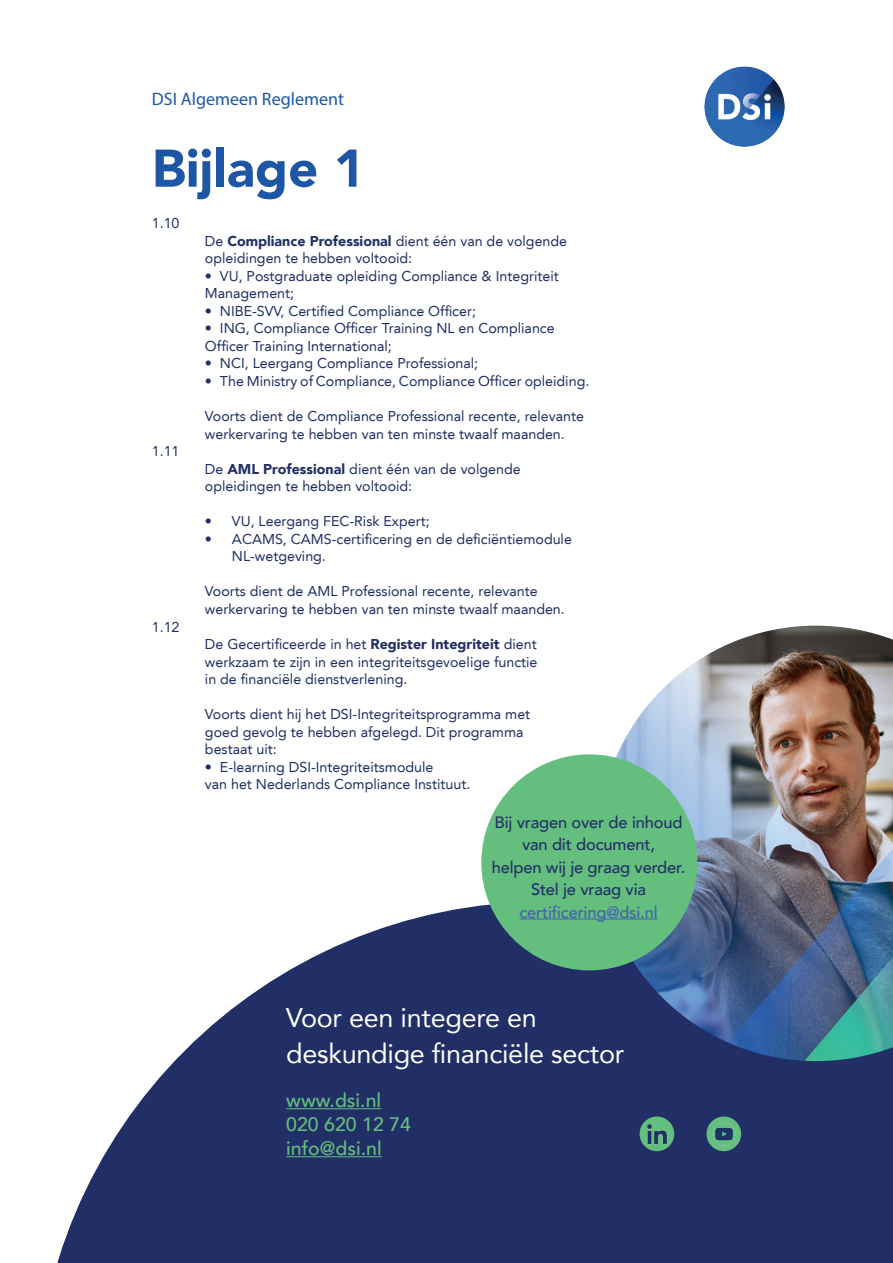
<style>
.page{position:relative;width:893px;height:1263px;background:#fff}
.page>*{position:absolute;margin:0;border:0;box-sizing:border-box;transform-origin:0 0}
.t1{font:900 52.5px "Avenir LT";color:#1e56a6}
.t2{font:27px/36px "Avenir";letter-spacing:-.01em;color:#fff}
.t3{font:500 19.5px/24px "Avenir";color:#64bf7e}
.t4{font:18px "Myriad Pro";color:#1e56a6}
.t5{font:500 16.5px/22.5px "Avenir";letter-spacing:-.01em;color:#212f66;text-align:center}
.t6{font:500 16.5px "Avenir";letter-spacing:-.01em;color:#4261ad}
.t7{font:14.25px/17.5px "Avenir LT";color:#212f66}
.s1{font-weight:900}
</style>
<div class="page">
<img style="left:704px;top:66px;width:81px;height:81px">
<svg style="left:57px;top:904px;width:836px;height:359px;fill:#212f66"></svg>
<hr style="left:286px;top:1108px;width:95px;height:1px;background:#64bf7e">
<hr style="left:286px;top:1156px;width:96px;height:1px;background:#64bf7e">
<img style="left:598px;top:626px;width:295px;height:435px">
<div style="left:481px;top:754px;width:216px;height:216px;background:#64bf7e;border-radius:50%"></div>
<hr style="left:519px;top:918px;width:139px;height:1px;background:#4261ad">
<svg style="left:706px;top:1116px;width:35px;height:35px"></svg>
<img style="left:710px;top:1119px;width:28px;height:29px">
<div style="left:640px;top:1116px;width:34px;height:35px;background:#64bf7e;border-radius:50%"></div>
<img style="left:643px;top:1119px;width:28px;height:29px">
<p class="t4" style="left:152px;top:88px;width:194px">DSI Algemeen Reglement</p>
<h1 class="t1" style="left:152px;top:137px;width:214px">Bijlage 1</h1>
<p class="t7" style="left:152px;top:214px;width:29px">1.10</p>
<p class="t7" style="left:152px;top:442px;width:29px">1.11</p>
<p class="t7" style="left:152px;top:618px;width:29px">1.12</p>
<p class="t7" style="left:205px;top:232px;width:364px">De <span class="s1">Compliance Professional</span> dient één van de volgende opleidingen te hebben voltooid:</p>
<p class="t7" style="left:205px;top:267px;width:355px">• VU, Postgraduate opleiding Compliance &amp; Integriteit<br>Management;</p>
<p class="t7" style="left:205px;top:302px;width:273px">• NIBE-SVV, Certified Compliance Officer;</p>
<p class="t7" style="left:205px;top:320px;width:351px">• ING, Compliance Officer Training NL en Compliance<br>Officer Training International;</p>
<p class="t7" style="left:205px;top:355px;width:275px">• NCI, Leergang Compliance Professional;</p>
<p class="t7" style="left:205px;top:372px;width:386px">• The Ministry of Compliance, Compliance Officer opleiding.</p>
<p class="t7" style="left:205px;top:407px;width:380px">Voorts dient de Compliance Professional recente, relevante werkervaring te hebben van ten minste twaalf maanden.</p>
<p class="t7" style="left:205px;top:460px;width:317px">De <span class="s1">AML Professional</span> dient één van de volgende opleidingen te hebben voltooid:</p>
<p class="t7" style="left:205px;top:513px;width:226px">• VU, Leergang FEC-Risk Expert;</p>
<p class="t7" style="left:232px;top:530px;width:341px;text-indent:-27px">• ACAMS, CAMS-certificering en de deficiëntiemodule<br>NL-wetgeving.</p>
<p class="t7" style="left:205px;top:583px;width:361px">Voorts dient de AML Professional recente, relevante werkervaring te hebben van ten minste twaalf maanden.</p>
<p class="t7" style="left:205px;top:635px;width:334px;text-align:justify">De Gecertificeerde in het <span class="s1">Register Integriteit</span> dient werkzaam te zijn in een integriteitsgevoelige functie in de financiële dienstverlening.</p>
<p class="t7" style="left:205px;top:706px;width:327px">Voorts dient hij het DSI-Integriteitsprogramma met goed gevolg te hebben afgelegd. Dit programma bestaat uit:</p>
<p class="t7" style="left:205px;top:758px;width:267px">• E-learning DSI-Integriteitsmodule<br>van het Nederlands Compliance Instituut.</p>
<p class="t5" style="left:492px;top:810px;width:195px">Bij vragen over de inhoud van dit document,<br>helpen wij je graag verder.<br>Stel je vraag via</p>
<p class="t6" style="left:519px;top:898px;width:140px">certificering@dsi.nl</p>
<h2 class="t2" style="left:286px;top:999px;width:340px">Voor een integere en deskundige financiële sector</h2>
<h3 class="t3" style="left:286px;top:1087px;width:126px">www.dsi.nl<br>020 620 12 74 info@dsi.nl</h3>
</div>
